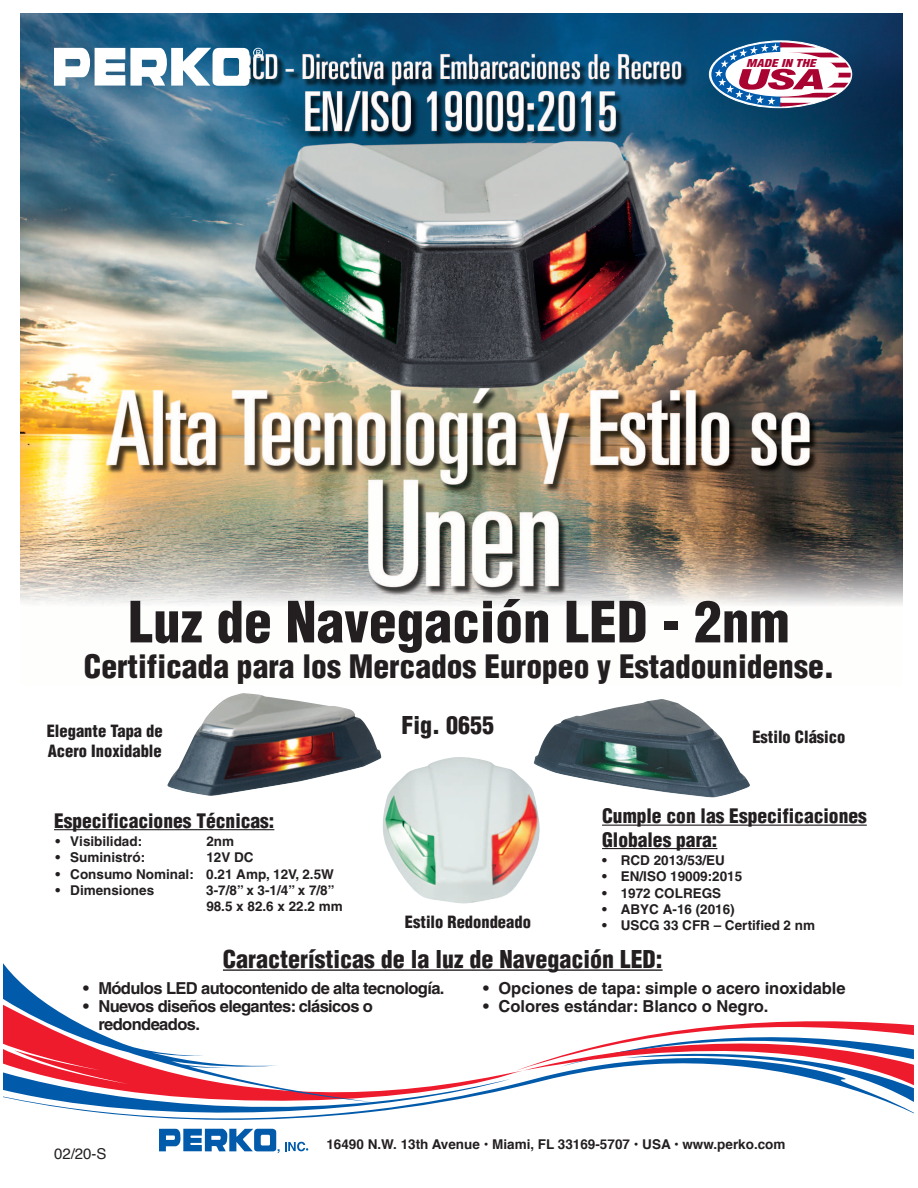
<style>
.page{position:relative;width:918px;height:1188px;background:#fff}
.page>*{position:absolute;margin:0;border:0;box-sizing:border-box;transform-origin:0 0}
.t1{font:900 condensed 55.5px "Helvetica";color:#231f20}
.t2{font:900 condensed 31.5px "Helvetica";color:#231f20}
.t3{font:900 condensed 24px "Helvetica";color:#231f20}
.t4{font:900 condensed 19.5px/23.4px "Helvetica";color:#231f20}
.t5{font:700 16.5px/18px "Helvetica";letter-spacing:-.035em;color:#231f20}
.t6{font:700 16.5px "Helvetica";color:#231f20}
.t7{font:900 condensed 16.5px "Helvetica";color:#231f20}
.t8{font:15px "Helvetica";color:#231f20}
.t9{font:700 13.5px/16.2px "Helvetica";color:#231f20}
.t10{font:italic 900 condensed 10.65px "Helvetica";color:#a90332;scale:1.23 1}
</style>
<div class="page">
<img style="left:20px;top:13px;width:882px;height:593px">
<svg style="left:159px;top:1129px;width:149px;height:24px"></svg>
<svg style="left:54px;top:48px;width:209px;height:38px"></svg>
<svg style="left:709px;top:40px;width:143px;height:68px"></svg>
<img style="left:167px;top:693px;width:214px;height:103px">
<img style="left:383px;top:757px;width:157px;height:147px">
<img style="left:534px;top:699px;width:216px;height:99px">
<svg style="left:28px;top:1102px;width:886px;height:18px"></svg>
<svg style="left:3px;top:963px;width:911px;height:139px"></svg>
<hr style="left:223px;top:969px;width:440px;height:2px;background:#231f20">
<hr style="left:54px;top:829px;width:220px;height:1px;background:#231f20">
<hr style="left:602px;top:825px;width:265px;height:1px;background:#231f20">
<hr style="left:602px;top:848px;width:115px;height:1px;background:#231f20">
<p class="t10" style="left:746px;top:59px;width:58px">MADE IN THE</p>
<h1 class="t1" style="left:128px;top:601px;width:663px">Luz de Navegación LED - 2nm</h1>
<h2 class="t2" style="left:84px;top:655px;width:752px">Certificada para los Mercados Europeo y Estadounidense.</h2>
<p class="t7" style="left:47px;top:725px;width:118px">Elegante Tapa de</p>
<h3 class="t3" style="left:401px;top:716px;width:94px">Fig. 0655</h3>
<p class="t7" style="left:48px;top:745px;width:116px">Acero Inoxidable</p>
<p class="t7" style="left:752px;top:730px;width:94px">Estilo Clásico</p>
<h3 class="t4" style="left:54px;top:811px;width:222px">Especificaciones Técnicas:</h3>
<p class="t9" style="left:55px;top:835px;width:88px">• Visibilidad:</p>
<p class="t9" style="left:206px;top:835px;width:29px">2nm</p>
<p class="t9" style="left:55px;top:851px;width:91px">• Suministró:</p>
<p class="t9" style="left:206px;top:851px;width:49px">12V DC</p>
<p class="t9" style="left:55px;top:867px;width:280px">• Consumo Nominal: 0.21 Amp, 12V, 2.5W</p>
<p class="t9" style="left:55px;top:883px;width:100px">• Dimensiones</p>
<p class="t9" style="left:206px;top:883px;width:138px">3-7/8” x 3-1/4” x 7/8”<br>98.5 x 82.6 x 22.2 mm</p>
<h3 class="t4" style="left:602px;top:806px;width:266px">Cumple con las Especificaciones<br>Globales para:</h3>
<p class="t9" style="left:602px;top:854px;width:124px">• RCD 2013/53/EU</p>
<p class="t9" style="left:602px;top:870px;width:142px">• EN/ISO 19009:2015</p>
<p class="t9" style="left:602px;top:886px;width:121px">• 1972 COLREGS</p>
<p class="t9" style="left:602px;top:902px;width:134px">• ABYC A-16 (2016)</p>
<p class="t7" style="left:405px;top:916px;width:127px">Estilo Redondeado</p>
<p class="t9" style="left:602px;top:918px;width:215px">• USCG 33 CFR – Certified 2 nm</p>
<h3 class="t3" style="left:223px;top:950px;width:441px">Características de la luz de Navegación LED:</h3>
<p class="t5" style="left:83px;top:980px;width:363px">• Módulos LED autocontenido de alta tecnología.</p>
<p class="t5" style="left:98px;top:998px;width:276px;text-indent:-15px">• Nuevos diseños elegantes: clásicos o redondeados.</p>
<p class="t6" style="left:483px;top:982px;width:364px">• Opciones de tapa: simple o acero inoxidable</p>
<p class="t6" style="left:483px;top:1000px;width:287px">• Colores estándar: Blanco o Negro.</p>
<p class="t8" style="left:54px;top:1148px;width:54px">02/20-S</p>
<p class="t9" style="left:326px;top:1137px;width:461px">16490 N.W. 13th Avenue • Miami, FL 33169-5707 • USA • www.perko.com</p>
</div>
